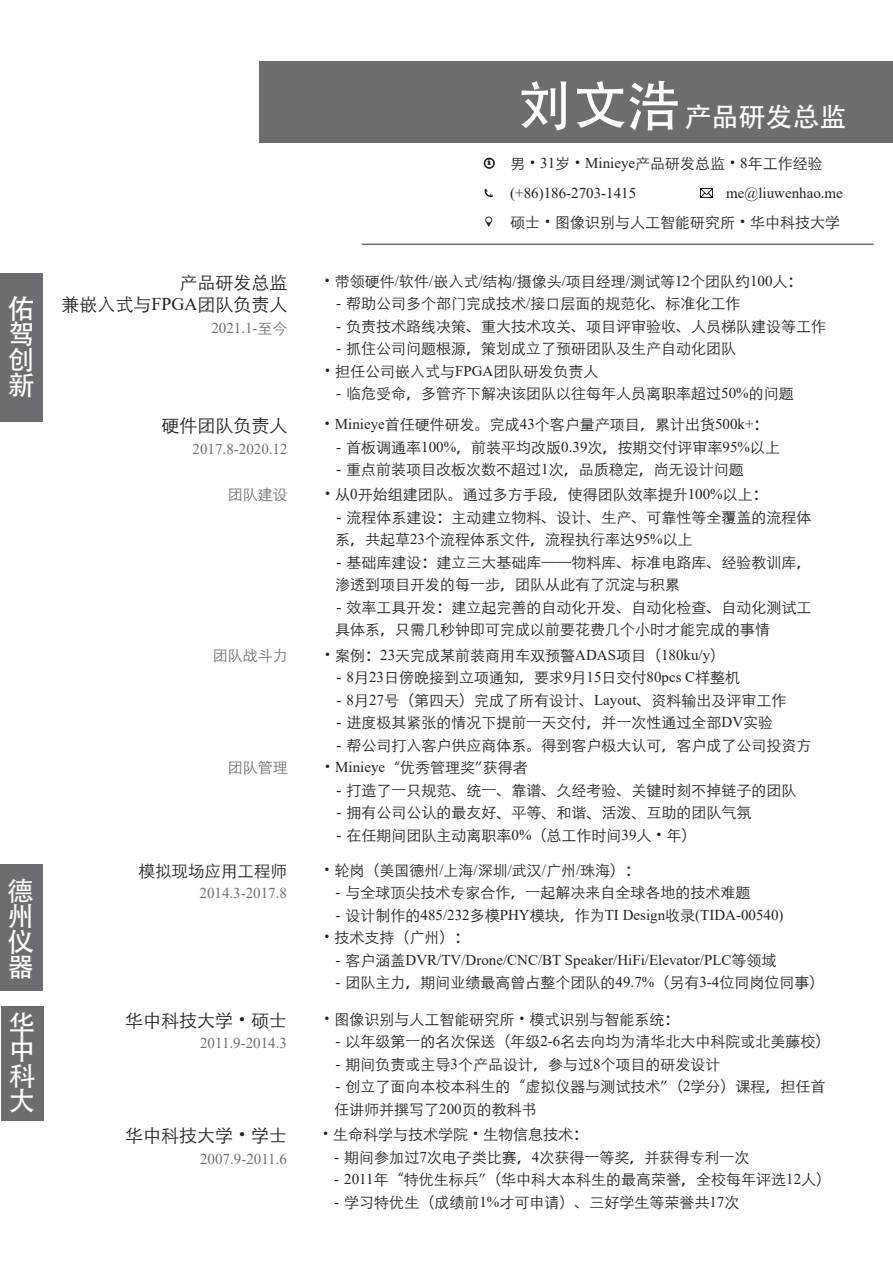
<style>
.page{position:relative;width:893px;height:1263px;background:#fff}
.page>*{position:absolute;margin:0;border:0;box-sizing:border-box;transform-origin:0 0}
.t1{font:54px "Adobe Heiti Std";color:#fff}
.t2{font:27px/25.5px "Adobe Heiti Std";color:#fff;text-align:justify}
.t3{font:18px/22.5px "ST Xihei";color:#231f20;text-align:right}
.t4{font:16.5px "ST Xihei";color:#231f20}
.t5{font:15px/22.5px "ST Xihei";color:#231f20}
.t6{font:15px "Times New Roman";color:#231f20}
.t7{font:15px "Times New Roman";color:#6c6d70}
.t8{font:15px "ST Xihei";color:#6c6d70}
.t9{font:800 8.4px "Rockwell";color:#231f20}
.s1{font-family:"Times New Roman"}
.s2{font-family:"ST Xihei"}
.s3{font-family:"Adobe Heiti Std"}
.s4{font-family:"Palatino Linotype"}
</style>
<div class="page">
<hr style="left:362px;top:244px;width:512px;height:1px;background:#6c6d70">
<div style="left:260px;top:61px;width:633px;height:81px;background:#6c6d70"></div>
<svg style="left:484px;top:189px;width:9px;height:8px"></svg>
<svg style="left:485px;top:217px;width:7px;height:10px"></svg>
<div style="left:0;top:273px;width:43px;height:149px;background:#6c6d70"></div>
<div style="left:1px;top:1006px;width:42px;height:115px;background:#6c6d70"></div>
<div style="left:484px;top:158px;width:11px;height:11px;border:2px solid #231f20;border-radius:50%"></div>
<div style="left:0;top:864px;width:42px;height:127px;background:#6c6d70"></div>
<svg style="left:701px;top:189px;width:11px;height:8px"></svg>
<h2 class="t2" style="left:8px;top:297px;width:28px">佑驾创新</h2>
<p class="t3" style="left:62px;top:269px;width:228px">产品研发总监<br>兼嵌入式与<span class="s1">FPGA</span>团队负责人</p>
<p class="t7" style="left:211px;top:317px;width:78px">2021.1-<span class="s2">至今</span></p>
<p class="t3" style="left:162px;top:413px;width:127px">硬件团队负责人</p>
<p class="t7" style="left:193px;top:438px;width:96px">2017.8-2020.12</p>
<p class="t8" style="left:228px;top:483px;width:61px">团队建设</p>
<h2 class="t2" style="left:7px;top:879px;width:28px">德州仪器</h2>
<h2 class="t2" style="left:9px;top:1013px;width:28px">华中科大</h2>
<p class="t8" style="left:213px;top:644px;width:76px">团队战斗力</p>
<p class="t8" style="left:228px;top:756px;width:61px">团队管理</p>
<p class="t4" style="left:139px;top:858px;width:150px">模拟现场应用工程师</p>
<p class="t7" style="left:200px;top:883px;width:89px">2014.3-2017.8</p>
<p class="t3" style="left:125px;top:1007px;width:163px">华中科技大学<span class="s3">·</span>硕士</p>
<p class="t7" style="left:200px;top:1032px;width:88px">2011.9-2014.3</p>
<p class="t3" style="left:125px;top:1123px;width:163px">华中科技大学<span class="s3">·</span>学士</p>
<p class="t7" style="left:200px;top:1148px;width:88px">2007.9-2011.6</p>
<p class="t9" style="left:488px;top:158px;width:5px">i</p>
<h1 class="t1" style="left:519px;top:74px;width:163px">刘文浩</h1>
<h2 class="t2" style="left:685px;top:105px;width:163px">产品研发总监</h2>
<p class="t5" style="left:510px;top:151px;width:314px">男<span class="s3">·</span><span class="s1">31</span>岁<span class="s3">·</span><span class="s1">Minieye</span>产品研发总监<span class="s3">·</span><span class="s1">8</span>年工作经验</p>
<p class="t6" style="left:510px;top:182px;width:127px">(+86)186-2703-1415</p>
<p class="t6" style="left:726px;top:182px;width:118px">me@liuwenhao.me</p>
<p class="t5" style="left:510px;top:210px;width:331px">硕士<span class="s3">·</span>图像识别与人工智能研究所<span class="s3">·</span>华中科技大学</p>
<p class="t5" style="left:320px;top:269px;width:484px"><span class="s3">·</span>带领硬件<span class="s1">/</span>软件<span class="s1">/</span>嵌入式<span class="s1">/</span>结构<span class="s1">/</span>摄像头<span class="s1">/</span>项目经理<span class="s1">/</span>测试等<span class="s1">12</span>个团队约<span class="s1">100</span>人<span class="s3">：</span></p>
<p class="t5" style="left:336px;top:291px;width:406px"><span class="s1">-</span> 帮助公司多个部门完成技术<span class="s1">/</span>接口层面的规范化<span class="s3">、</span>标准化工作</p>
<p class="t5" style="left:336px;top:314px;width:492px"><span class="s1">-</span> 负责技术路线决策<span class="s3">、</span>重大技术攻关<span class="s3">、</span>项目评审验收<span class="s3">、</span>人员梯队建设等工作</p>
<p class="t5" style="left:320px;top:336px;width:418px;text-indent:16px"><span class="s1">-</span> 抓住公司问题根源<span class="s3">，</span>策划成立了预研团队及生产自动化团队<span class="s3">·</span>担任公司嵌入式与<span class="s1">FPGA</span>团队研发负责人</p>
<p class="t5" style="left:336px;top:381px;width:459px"><span class="s1">-</span> 临危受命<span class="s3">，</span>多管齐下解决该团队以往每年人员离职率超过<span class="s1">50%</span>的问题</p>
<p class="t5" style="left:320px;top:412px;width:450px"><span class="s3">·</span><span class="s1">Minieye</span>首任硬件研发<span class="s3">。</span>完成<span class="s1">43</span>个客户量产项目<span class="s3">，</span>累计出货<span class="s1">500k+</span><span class="s3">：</span></p>
<p class="t5" style="left:336px;top:435px;width:445px"><span class="s1">-</span> 首板调通率<span class="s1">100%</span><span class="s3">，</span>前装平均改版<span class="s1">0.39</span>次<span class="s3">，</span>按期交付评审率<span class="s1">95%</span>以上</p>
<p class="t5" style="left:336px;top:457px;width:409px"><span class="s1">-</span> 重点前装项目改板次数不超过<span class="s1">1</span>次<span class="s3">，</span>品质稳定<span class="s3">，</span>尚无设计问题</p>
<p class="t5" style="left:320px;top:482px;width:449px"><span class="s3">·</span>从<span class="s1">0</span>开始组建团队<span class="s3">。</span>通过多方手段<span class="s3">，</span>使得团队效率提升<span class="s1">100%</span>以上<span class="s3">：</span></p>
<p class="t5" style="left:335px;top:505px;width:478px"><span class="s1">-</span> 流程体系建设<span class="s3">：</span>主动建立物料<span class="s3">、</span>设计<span class="s3">、</span>生产<span class="s3">、</span>可靠性等全覆盖的流程体系<span class="s3">，</span>共起草<span class="s1">23</span>个流程体系文件<span class="s3">，</span>流程执行率达<span class="s1">95%</span>以上</p>
<p class="t5" style="left:335px;top:550px;width:478px"><span class="s1">-</span> 基础库建设<span class="s3">：</span>建立三大基础库<span class="s3">——</span>物料库<span class="s3">、</span>标准电路库<span class="s3">、</span>经验教训库<span class="s3">，</span>渗透到项目开发的每一步<span class="s3">，</span>团队从此有了沉淀与积累</p>
<p class="t5" style="left:335px;top:595px;width:478px"><span class="s1">-</span> 效率工具开发<span class="s3">：</span>建立起完善的自动化开发<span class="s3">、</span>自动化检查<span class="s3">、</span>自动化测试工具体系<span class="s3">，</span>只需几秒钟即可完成以前要花费几个小时才能完成的事情</p>
<p class="t5" style="left:320px;top:643px;width:407px"><span class="s3">·</span>案例<span class="s3">：</span><span class="s1">23</span>天完成某前装商用车双预警<span class="s1">ADAS</span>项目<span class="s3">（</span><span class="s1">180ku/y</span><span class="s3">）</span></p>
<p class="t5" style="left:337px;top:665px;width:405px"><span class="s1">- 8</span>月<span class="s1">23</span>日傍晚接到立项通知<span class="s3">，</span>要求<span class="s1">9</span>月<span class="s1">15</span>日交付<span class="s1">80pcs C</span>样整机</p>
<p class="t5" style="left:337px;top:688px;width:451px"><span class="s1">- 8</span>月<span class="s1">27</span>号<span class="s3">（</span>第四天<span class="s3">）</span>完成了所有设计<span class="s3">、</span><span class="s1">Layout</span><span class="s3">、</span>资料输出及评审工作</p>
<p class="t5" style="left:337px;top:710px;width:438px"><span class="s1">-</span> 进度极其紧张的情况下提前一天交付<span class="s3">，</span>并一次性通过全部<span class="s1">DV</span>实验</p>
<p class="t5" style="left:320px;top:733px;width:493px;text-indent:16px"><span class="s1">-</span> 帮公司打入客户供应商体系<span class="s3">。</span>得到客户极大认可<span class="s3">，</span>客户成了公司投资方<span class="s3">·</span><span class="s1">Minieye</span><span class="s3">“</span>优秀管理奖<span class="s4">”</span>获得者</p>
<p class="t5" style="left:337px;top:778px;width:462px"><span class="s1">-</span> 打造了一只规范<span class="s3">、</span>统一<span class="s3">、</span>靠谱<span class="s3">、</span>久经考验<span class="s3">、</span>关键时刻不掉链子的团队</p>
<p class="t5" style="left:337px;top:800px;width:417px"><span class="s1">-</span> 拥有公司公认的最友好<span class="s3">、</span>平等<span class="s3">、</span>和谐<span class="s3">、</span>活泼<span class="s3">、</span>互助的团队气氛</p>
<p class="t5" style="left:337px;top:823px;width:361px"><span class="s1">-</span> 在任期间团队主动离职率<span class="s1">0%</span><span class="s3">（</span>总工作时间<span class="s1">39</span>人<span class="s3">·</span>年<span class="s3">）</span></p>
<p class="t5" style="left:319px;top:858px;width:322px"><span class="s3">·</span>轮岗<span class="s3">（</span>美国德州<span class="s1">/</span>上海<span class="s1">/</span>深圳<span class="s1">/</span>武汉<span class="s1">/</span>广州<span class="s1">/</span>珠海<span class="s3">）：</span></p>
<p class="t5" style="left:336px;top:880px;width:417px"><span class="s1">-</span> 与全球顶尖技术专家合作<span class="s3">，</span>一起解决来自全球各地的技术难题</p>
<p class="t6" style="left:336px;top:904px;width:449px">- <span class="s2">设计制作的</span>485/232<span class="s2">多模</span>PHY<span class="s2">模块</span><span class="s3">，</span><span class="s2">作为</span>TI Design<span class="s2">收录</span>(TIDA-00540)</p>
<p class="t5" style="left:319px;top:925px;width:151px"><span class="s3">·</span>技术支持<span class="s3">（</span>广州<span class="s3">）：</span></p>
<p class="t6" style="left:336px;top:949px;width:442px">- <span class="s2">客户涵盖</span>DVR/TV/Drone/CNC/BT Speaker/HiFi/Elevator/PLC<span class="s2">等领域</span></p>
<p class="t5" style="left:336px;top:970px;width:490px"><span class="s1">-</span> 团队主力<span class="s3">，</span>期间业绩最高曾占整个团队的<span class="s1">49.7%</span><span class="s3">（</span>另有<span class="s1">3-4</span>位同岗位同事<span class="s3">）</span></p>
<p class="t5" style="left:319px;top:1006px;width:361px"><span class="s3">·</span>图像识别与人工智能研究所<span class="s3">·</span>模式识别与智能系统<span class="s3">：</span></p>
<p class="t5" style="left:335px;top:1029px;width:496px"><span class="s1">-</span> 以年级第一的名次保送<span class="s3">（</span>年级<span class="s1">2-6</span>名去向均为清华北大中科院或北美藤校<span class="s3">）</span></p>
<p class="t5" style="left:336px;top:1051px;width:387px"><span class="s1">-</span> 期间负责或主导<span class="s1">3</span>个产品设计<span class="s3">，</span>参与过<span class="s1">8</span>个项目的研发设计</p>
<p class="t5" style="left:334px;top:1074px;width:493px"><span class="s1">-</span> 创立了面向本校本科生的<span class="s3">“</span>虚拟仪器与测试技术<span class="s4">”</span><span class="s3">（</span><span class="s1">2</span>学分<span class="s3">）</span>课程<span class="s3">，</span>担任首任讲师并撰写了<span class="s1">200</span>页的教科书</p>
<p class="t5" style="left:318px;top:1122px;width:272px"><span class="s3">·</span>生命科学与技术学院<span class="s3">·</span>生物信息技术<span class="s3">：</span></p>
<p class="t5" style="left:334px;top:1145px;width:417px"><span class="s1">-</span> 期间参加过<span class="s1">7</span>次电子类比赛<span class="s3">，</span><span class="s1">4</span>次获得一等奖<span class="s3">，</span>并获得专利一次</p>
<p class="t5" style="left:334px;top:1167px;width:498px"><span class="s1">- 2011</span>年<span class="s3">“</span>特优生标兵<span class="s4">”</span><span class="s3">（</span>华中科大本科生的最高荣誉<span class="s3">，</span>全校每年评选<span class="s1">12</span>人<span class="s3">）</span></p>
<p class="t5" style="left:334px;top:1190px;width:406px"><span class="s1">-</span> 学习特优生<span class="s3">（</span>成绩前<span class="s1">1%</span>才可申请<span class="s3">）、</span>三好学生等荣誉共<span class="s1">17</span>次</p>
</div>
